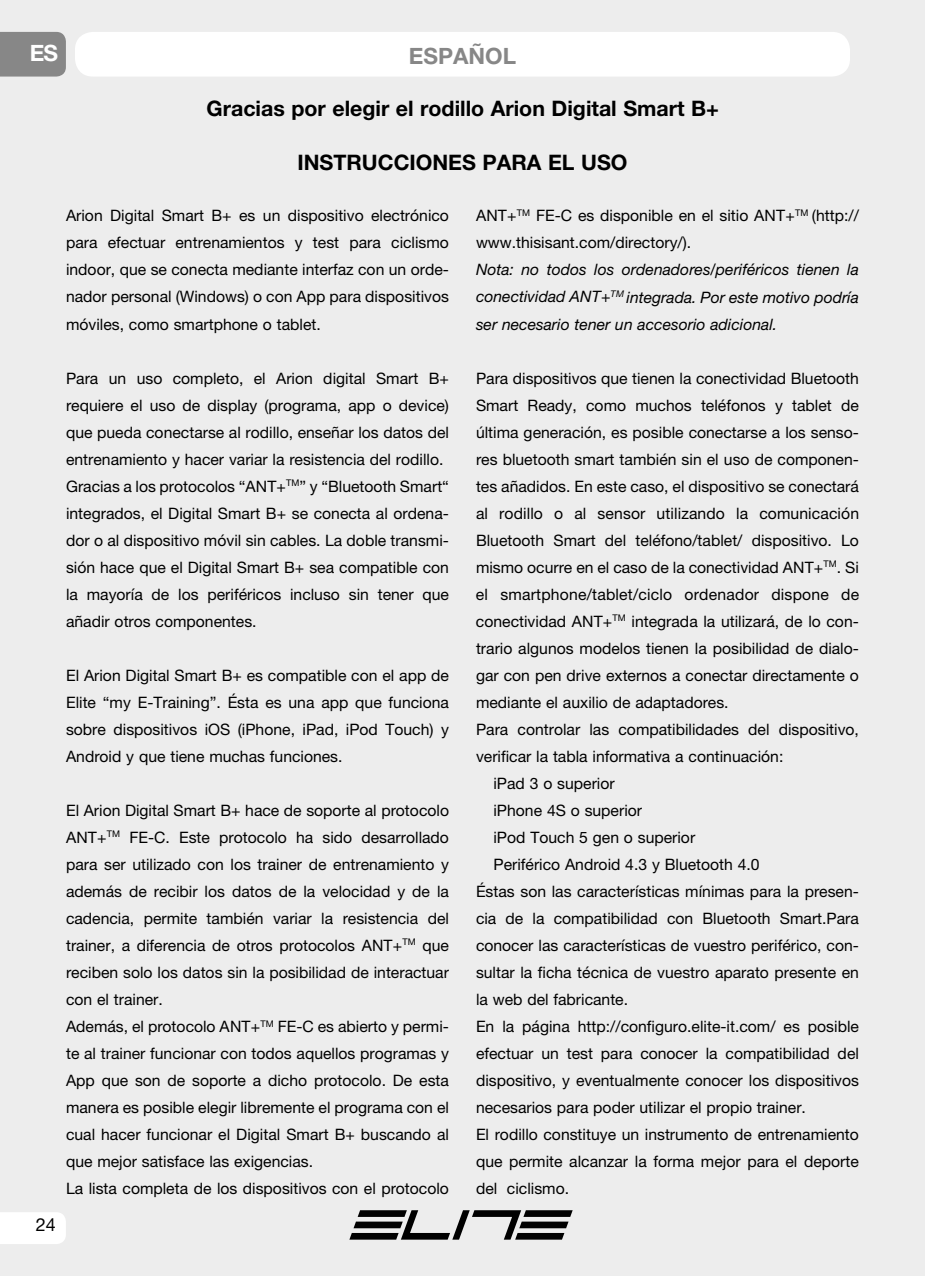
<style>
.page{position:relative;width:925px;height:1276px;background:#ededed}
.page>*{position:absolute;margin:0;border:0;box-sizing:border-box;transform-origin:0 0}
.t1{font:700 22.5px "Helvetica Neue LT Pro";color:#878787}
.t2{font:700 22.5px "Helvetica Neue LT Pro";color:#fff}
.t3{font:700 21.38px "Helvetica Neue LT Pro";color:#000}
.t4{font:18px "Helvetica Neue LT Pro";color:#000}
.t5{font:15.75px/27px "Helvetica Neue LT Pro";color:#000}
.t6{font:italic 15.75px/27px "Helvetica Neue LT Pro";color:#000;text-align:justify}
</style>
<div class="page">
<svg style="left:349px;top:1210px;width:224px;height:29px"></svg>
<div style="left:0;top:1212px;width:66px;height:32px;background:#fff"></div>
<div style="left:0;top:32px;width:66px;height:45px;background:#878787"></div>
<div style="left:75px;top:32px;width:775px;height:45px;background:#fff;border-radius:18px"></div>
<h1 class="t2" style="left:30px;top:39px;width:30px">ES</h1>
<h1 class="t1" style="left:409px;top:42px;width:109px">ESPAÑOL</h1>
<h2 class="t3" style="left:206px;top:95px;width:514px">Gracias por elegir el rodillo Arion Digital Smart B+</h2>
<h2 class="t3" style="left:297px;top:149px;width:331px">INSTRUCCIONES PARA EL USO</h2>
<p class="t4" style="left:36px;top:1214px;width:22px">24</p>
<p class="t5" style="left:66px;top:202px;width:384px;text-align:justify">Arion Digital Smart B+ es un dispositivo electrónico para efectuar entrenamientos y test para ciclismo indoor, que se conecta mediante interfaz con un orde&shy;nador personal (Windows) o con App para dispositivos móviles, como smartphone o tablet.</p>
<p class="t5" style="left:66px;top:364px;width:384px">Para un uso completo, el Arion digital Smart B+ requiere el uso de display (programa, app o device) que pueda conectarse al rodillo, enseñar los datos del entrenamiento y hacer variar la resistencia del rodillo.<br>Gracias a los protocolos “ANT+<sup>TM</sup>” y “Bluetooth Smart“ integrados, el Digital Smart B+ se conecta al ordena&shy;dor o al dispositivo móvil sin cables. La doble transmi&shy;sión hace que el Digital Smart B+ sea compatible con la mayoría de los periféricos incluso sin tener que añadir otros componentes.</p>
<p class="t5" style="left:66px;top:661px;width:384px;text-align:justify">El Arion Digital Smart B+ es compatible con el app de Elite “my E-Training”. Ésta es una app que funciona sobre dispositivos iOS (iPhone, iPad, iPod Touch) y Android y que tiene muchas funciones.</p>
<p class="t5" style="left:66px;top:796px;width:384px">El Arion Digital Smart B+ hace de soporte al protocolo ANT+<sup>TM</sup> FE-C. Este protocolo ha sido desarrollado para ser utilizado con los trainer de entrenamiento y además de recibir los datos de la velocidad y de la cadencia, permite también variar la resistencia del trainer, a diferencia de otros protocolos ANT+<sup>TM</sup> que reciben solo los datos sin la posibilidad de interactuar con el trainer.<br>Además, el protocolo ANT+<sup>TM</sup> FE-C es abierto y permi&shy;te al trainer funcionar con todos aquellos programas y App que son de soporte a dicho protocolo. De esta manera es posible elegir libremente el programa con el cual hacer funcionar el Digital Smart B+ buscando al que mejor satisface las exigencias.<br>La lista completa de los dispositivos con el protocolo</p>
<p class="t5" style="left:476px;top:202px;width:384px">ANT+<sup>TM</sup> FE-C es disponible en el sitio ANT+<sup>TM</sup> (http:// www.thisisant.com/directory/).</p>
<p class="t6" style="left:476px;top:256px;width:384px">Nota: no todos los ordenadores/periféricos tienen la conectividad ANT+<sup>TM</sup> integrada. Por este motivo podría ser necesario tener un accesorio adicional.</p>
<p class="t5" style="left:476px;top:364px;width:384px">Para dispositivos que tienen la conectividad Bluetooth</p>
<p class="t5" style="left:476px;top:391px;width:384px">Smart Ready, como muchos teléfonos y tablet de</p>
<p class="t5" style="left:476px;top:418px;width:384px">última generación, es posible conectarse a los senso-</p>
<p class="t5" style="left:476px;top:445px;width:384px">res bluetooth smart también sin el uso de componen-</p>
<p class="t5" style="left:476px;top:472px;width:384px">tes añadidos. En este caso, el dispositivo se conectará</p>
<p class="t5" style="left:476px;top:499px;width:385px">al rodillo o al sensor utilizando la comunicación</p>
<p class="t5" style="left:476px;top:526px;width:384px">Bluetooth Smart del teléfono/tablet/ dispositivo. Lo</p>
<p class="t5" style="left:476px;top:553px;width:384px">mismo ocurre en el caso de la conectividad ANT+<sup>TM</sup>. Si</p>
<p class="t5" style="left:476px;top:580px;width:385px">el smartphone/tablet/ciclo ordenador dispone de</p>
<p class="t5" style="left:476px;top:607px;width:384px">conectividad ANT+<sup>TM</sup> integrada la utilizará, de lo con-</p>
<p class="t5" style="left:476px;top:634px;width:384px">trario algunos modelos tienen la posibilidad de dialo-</p>
<p class="t5" style="left:476px;top:661px;width:384px">gar con pen drive externos a conectar directamente o</p>
<p class="t5" style="left:476px;top:688px;width:254px">mediante el auxilio de adaptadores.</p>
<p class="t5" style="left:476px;top:715px;width:384px">Para controlar las compatibilidades del dispositivo,</p>
<p class="t5" style="left:476px;top:742px;width:309px">verificar la tabla informativa a continuación:</p>
<p class="t5" style="left:493px;top:769px;width:123px">iPad 3 o superior</p>
<p class="t5" style="left:493px;top:796px;width:150px">iPhone 4S o superior</p>
<p class="t5" style="left:493px;top:823px;width:203px">iPod Touch 5 gen o superior</p>
<p class="t5" style="left:493px;top:850px;width:268px">Periférico Android 4.3 y Bluetooth 4.0</p>
<p class="t5" style="left:476px;top:877px;width:384px">Éstas son las características mínimas para la presen-</p>
<p class="t5" style="left:476px;top:904px;width:384px">cia de la compatibilidad con Bluetooth Smart.Para</p>
<p class="t5" style="left:476px;top:931px;width:384px">conocer las características de vuestro periférico, con-</p>
<p class="t5" style="left:476px;top:958px;width:384px">sultar la ficha técnica de vuestro aparato presente en</p>
<p class="t5" style="left:476px;top:985px;width:154px">la web del fabricante.</p>
<p class="t5" style="left:476px;top:1012px;width:384px">En la página http://configuro.elite-it.com/ es posible</p>
<p class="t5" style="left:476px;top:1039px;width:384px">efectuar un test para conocer la compatibilidad del</p>
<p class="t5" style="left:476px;top:1066px;width:384px">dispositivo, y eventualmente conocer los dispositivos</p>
<p class="t5" style="left:476px;top:1093px;width:331px">necesarios para poder utilizar el propio trainer.</p>
<p class="t5" style="left:476px;top:1120px;width:384px">El rodillo constituye un instrumento de entrenamiento</p>
<p class="t5" style="left:476px;top:1147px;width:384px">que permite alcanzar la forma mejor para el deporte</p>
<p class="t5" style="left:476px;top:1174px;width:95px">del ciclismo.</p>
</div>
